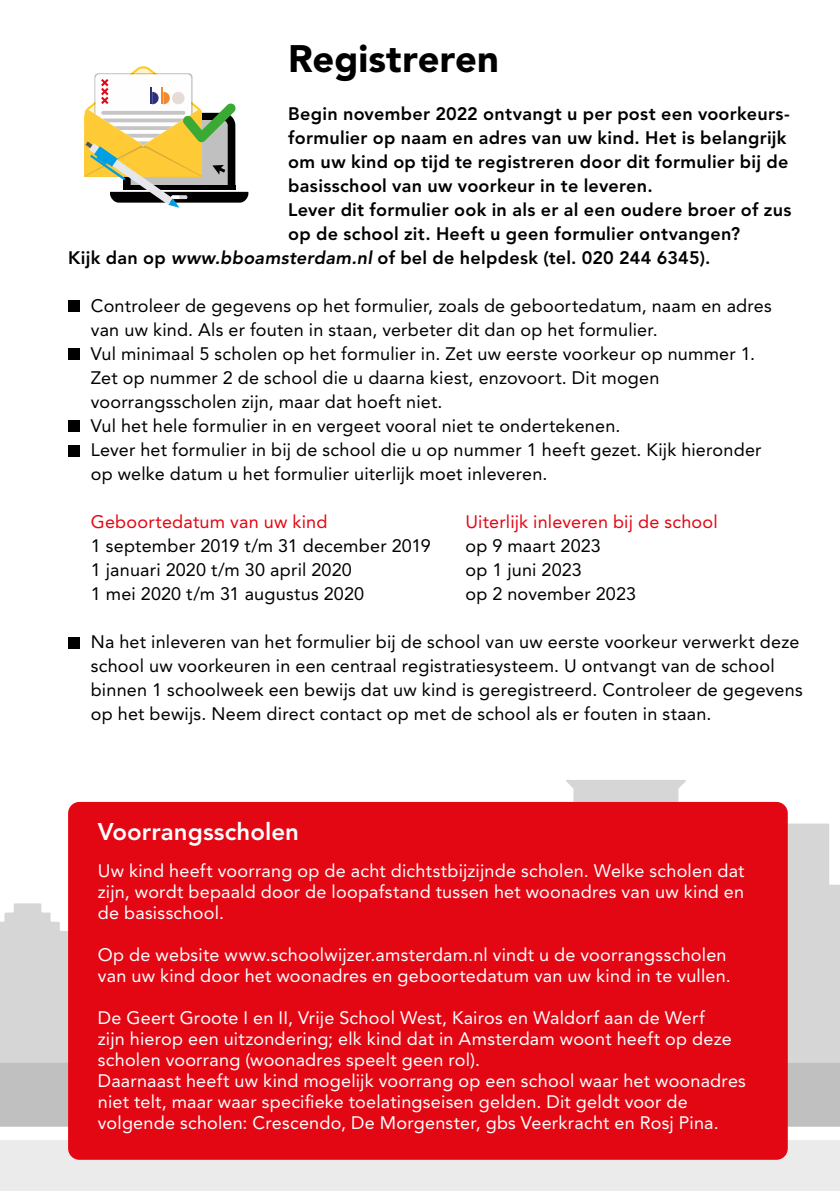
<style>
.page{position:relative;width:840px;height:1191px;background:#fff}
.page>*{position:absolute;margin:0;border:0;box-sizing:border-box;transform-origin:0 0}
.kopje{font:900 38px "Avenir LT Std";color:#000}
.kopje_kader{font:800 24px "Avenir LT Std";letter-spacing:.005em;color:#fff}
.plat{font:18px/24px "Avenir LT Std";letter-spacing:.01em;color:#000}
.plat-2{font:18px/21px "Avenir LT Std";letter-spacing:.01em;color:#fff}
.plat-3{font:800 18px/24px "Avenir LT Std";letter-spacing:.015em;color:#000}
.plat-4{font:18px "Avenir LT Std";letter-spacing:.01em;color:#e30613}
.s1{font-style:italic}
</style>
<div class="page">
<div style="left:0;top:1062px;width:839px;height:64px;background:#c1c0c0"></div>
<div style="left:0;top:1140px;width:839px;height:51px;background:#ebebeb"></div>
<svg style="left:0;top:780px;width:839px;height:282px"></svg>
<svg style="left:84px;top:66px;width:164px;height:142px"></svg>
<div style="left:68px;top:802px;width:719px;height:357px;background:#e30613;border-radius:11px"></div>
<div style="left:68px;top:301px;width:11px;height:11px;background:#000"></div>
<div style="left:68px;top:349px;width:11px;height:11px;background:#000"></div>
<div style="left:68px;top:421px;width:11px;height:11px;background:#000"></div>
<div style="left:68px;top:445px;width:11px;height:11px;background:#000"></div>
<div style="left:68px;top:637px;width:11px;height:11px;background:#000"></div>
<p class="kopje" style="left:288px;top:36px;width:212px">Registreren</p>
<p class="plat-3" style="left:288px;top:102px;width:502px">Begin november 2022 ontvangt u per post een voorkeurs&shy;formulier op naam en adres van uw kind. Het is belangrijk om uw kind op tijd te registreren door dit formulier bij de basisschool van uw voorkeur in te leveren.</p>
<p class="plat-3" style="left:288px;top:198px;width:504px">Lever dit formulier ook in als er al een oudere broer of zus</p>
<p class="plat-3" style="left:288px;top:222px;width:453px">op de school zit. Heeft u geen formulier ontvangen?</p>
<p class="plat-3" style="left:68px;top:246px;width:643px">Kijk dan op <span class="s1">www.bboamsterdam.nl</span> of bel de helpdesk (tel. 020 244 6345).</p>
<p class="plat" style="left:91px;top:294px;width:682px">Controleer de gegevens op het formulier, zoals de geboortedatum, naam en adres van uw kind. Als er fouten in staan, verbeter dit dan op het formulier.</p>
<p class="plat" style="left:91px;top:342px;width:665px">Vul minimaal 5 scholen op het formulier in. Zet uw eerste voorkeur op nummer 1.<br>Zet op nummer 2 de school die u daarna kiest, enzovoort. Dit mogen voorrangsscholen zijn, maar dat hoeft niet.</p>
<p class="plat" style="left:91px;top:414px;width:531px">Vul het hele formulier in en vergeet vooral niet te ondertekenen.</p>
<p class="plat" style="left:91px;top:438px;width:672px">Lever het formulier in bij de school die u op nummer 1 heeft gezet. Kijk hieronder op welke datum u het formulier uiterlijk moet inleveren.</p>
<p class="plat-4" style="left:91px;top:511px;width:238px">Geboortedatum van uw kind</p>
<p class="plat-4" style="left:465px;top:511px;width:254px">Uiterlijk inleveren bij de school</p>
<p class="plat" style="left:91px;top:534px;width:341px">1 september 2019 t/m 31 december 2019</p>
<p class="plat" style="left:465px;top:534px;width:137px">op 9 maart 2023</p>
<p class="plat" style="left:91px;top:558px;width:262px">1 januari 2020 t/m 30 april 2020</p>
<p class="plat" style="left:465px;top:558px;width:118px">op 1 juni 2023</p>
<p class="plat" style="left:91px;top:582px;width:275px">1 mei 2020 t/m 31 augustus 2020</p>
<p class="plat" style="left:465px;top:582px;width:172px">op 2 november 2023</p>
<p class="plat" style="left:91px;top:630px;width:713px">Na het inleveren van het formulier bij de school van uw eerste voorkeur verwerkt deze school uw voorkeuren in een centraal registratiesysteem. U ontvangt van de school binnen 1 schoolweek een bewijs dat uw kind is geregistreerd. Controleer de gegevens op het bewijs. Neem direct contact op met de school als er fouten in staan.</p>
<p class="kopje_kader" style="left:98px;top:817px;width:202px">Voorrangsscholen</p>
<p class="plat-2" style="left:98px;top:860px;width:647px;text-align:justify">Uw kind heeft voorrang op de acht dichtstbijzijnde scholen. Welke scholen dat zijn, wordt bepaald door de loopafstand tussen het woonadres van uw kind en de basisschool.</p>
<p class="plat-2" style="left:98px;top:944px;width:634px">Op de website www.schoolwijzer.amsterdam.nl vindt u de voorrangsscholen van uw kind door het woonadres en geboortedatum van uw kind in te vullen.</p>
<p class="plat-2" style="left:98px;top:1007px;width:635px">De Geert Groote I en II, Vrije School West, Kairos en Waldorf aan de Werf zijn hierop een uitzondering; elk kind dat in Amsterdam woont heeft op deze scholen voorrang (woonadres speelt geen rol).</p>
<p class="plat-2" style="left:98px;top:1070px;width:649px">Daarnaast heeft uw kind mogelijk voorrang op een school waar het woonadres niet telt, maar waar specifieke toelatingseisen gelden. Dit geldt voor de volgende scholen: Crescendo, De Morgenster, gbs Veerkracht en Rosj Pina.</p>
</div>
